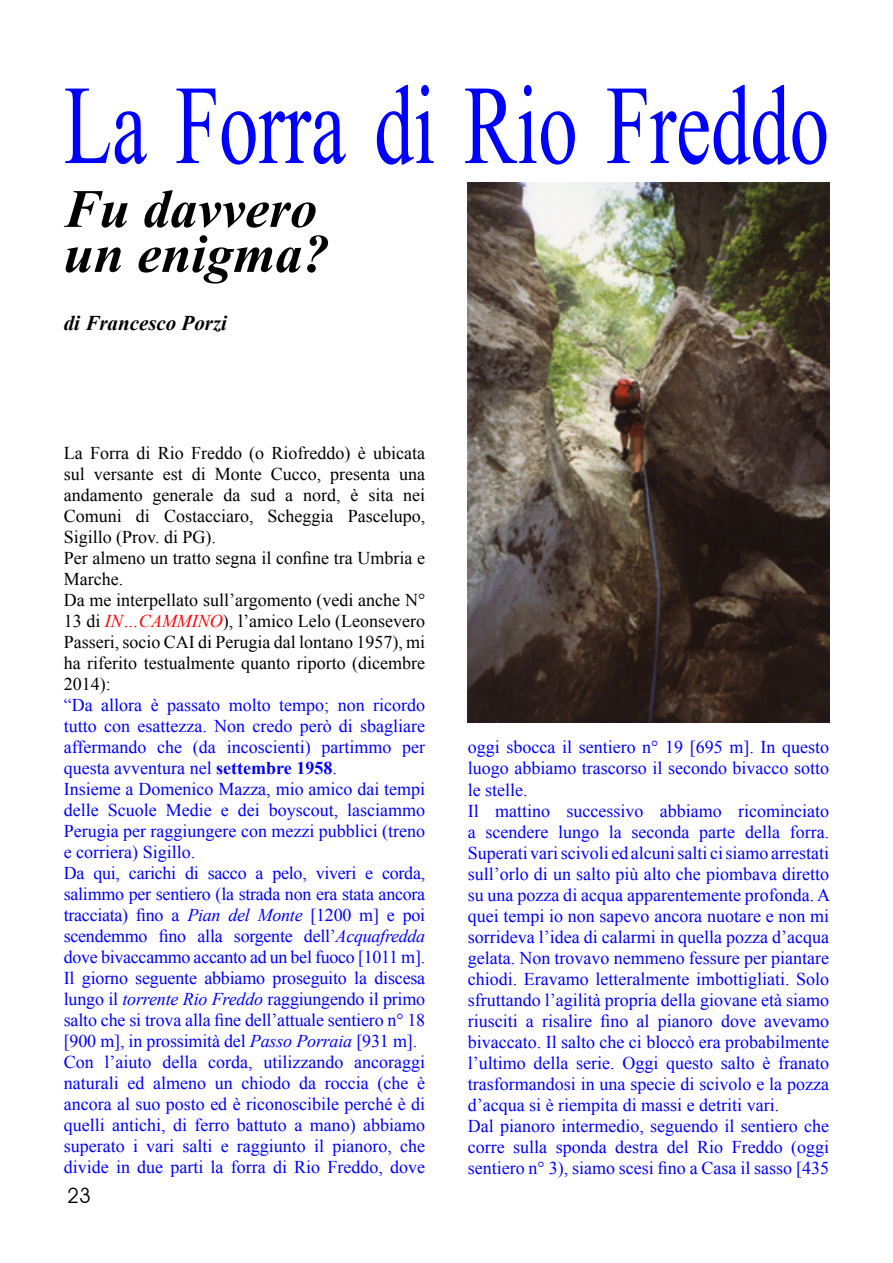
<style>
.page{position:relative;width:893px;height:1263px;background:#fff}
.page>*{position:absolute;margin:0;border:0;box-sizing:border-box;transform-origin:0 0}
.t1{font:112.5px "Times New Roman";color:#00f;scale:.7 1}
.t2{font:italic 700 54px/45px "Times New Roman";color:#000}
.t3{font:italic 700 21px "Times New Roman";color:#000}
.t4{font:21px "Avant Garde IT Cby BT";color:#000}
.t5{font:18px/21px "Times New Roman";color:#00f}
.t6{font:18px/21px "Times New Roman";color:#000}
.s1{font-style:italic;color:#f00}
.s2{font-weight:700}
.s3{font-style:italic}
</style>
<div class="page">
<img style="left:468px;top:183px;width:361px;height:539px">
<h1 class="t1" style="left:64px;top:50px;width:1095px">La Forra di Rio Freddo</h1>
<h2 class="t2" style="left:64px;top:185px;width:267px">Fu davvero un enigma?</h2>
<p class="t3" style="left:64px;top:308px;width:165px">di Francesco Porzi</p>
<p class="t6" style="left:64px;top:442px;width:363px">La Forra di Rio Freddo (o Riofreddo) è ubicata sul versante est di Monte Cucco, presenta una andamento generale da sud a nord, è sita nei Comuni di Costacciaro, Scheggia Pascelupo, Sigillo (Prov. di PG).<br>Per almeno un tratto segna il confine tra Umbria e Marche.<br>Da me interpellato sull’argomento (vedi anche N° 13 di <span class="s1">IN…CAMMINO</span>), l’amico Lelo (Leonsevero Passeri, socio CAI di Perugia dal lontano 1957), mi ha riferito testualmente quanto riporto (dicembre 2014):</p>
<p class="t5" style="left:64px;top:694px;width:363px">“Da allora è passato molto tempo; non ricordo tutto con esattezza. Non credo però di sbagliare affermando che (da incoscienti) partimmo per questa avventura nel <span class="s2">settembre 1958</span>.<br>Insieme a Domenico Mazza, mio amico dai tempi delle Scuole Medie e dei boyscout, lasciammo Perugia per raggiungere con mezzi pubblici (treno e corriera) Sigillo.<br>Da qui, carichi di sacco a pelo, viveri e corda, salimmo per sentiero (la strada non era stata ancora tracciata) fino a <span class="s3">Pian del Monte</span> [1200 m] e poi scendemmo fino alla sorgente dell’<span class="s3">Acquafredda </span>dove bivaccammo accanto ad un bel fuoco [1011 m].<br>Il giorno seguente abbiamo proseguito la discesa lungo il <span class="s3">torrente Rio Freddo</span> raggiungendo il primo salto che si trova alla fine dell’attuale sentiero n° 18 [900 m], in prossimità del <span class="s3">Passo Porraia</span> [931 m].<br>Con l’aiuto della corda, utilizzando ancoraggi naturali ed almeno un chiodo da roccia (che è ancora al suo posto ed è riconoscibile perché è di quelli antichi, di ferro battuto a mano) abbiamo superato i vari salti e raggiunto il pianoro, che divide in due parti la forra di Rio Freddo, dove</p>
<p class="t4" style="left:67px;top:1183px;width:25px">23</p>
<p class="t5" style="left:468px;top:737px;width:364px">oggi sbocca il sentiero n° 19 [695 m]. In questo luogo abbiamo trascorso il secondo bivacco sotto le stelle.<br>Il mattino successivo abbiamo ricominciato a scendere lungo la seconda parte della forra.<br>Superati vari scivoli ed alcuni salti ci siamo arrestati sull’orlo di un salto più alto che piombava diretto su una pozza di acqua apparentemente profonda. A quei tempi io non sapevo ancora nuotare e non mi sorrideva l’idea di calarmi in quella pozza d’acqua gelata. Non trovavo nemmeno fessure per piantare chiodi. Eravamo letteralmente imbottigliati. Solo sfruttando l’agilità propria della giovane età siamo riusciti a risalire fino al pianoro dove avevamo bivaccato. Il salto che ci bloccò era probabilmente l’ultimo della serie. Oggi questo salto è franato trasformandosi in una specie di scivolo e la pozza d’acqua si è riempita di massi e detriti vari.<br>Dal pianoro intermedio, seguendo il sentiero che corre sulla sponda destra del Rio Freddo (oggi sentiero n° 3), siamo scesi fino a Casa il sasso [435</p>
</div>
